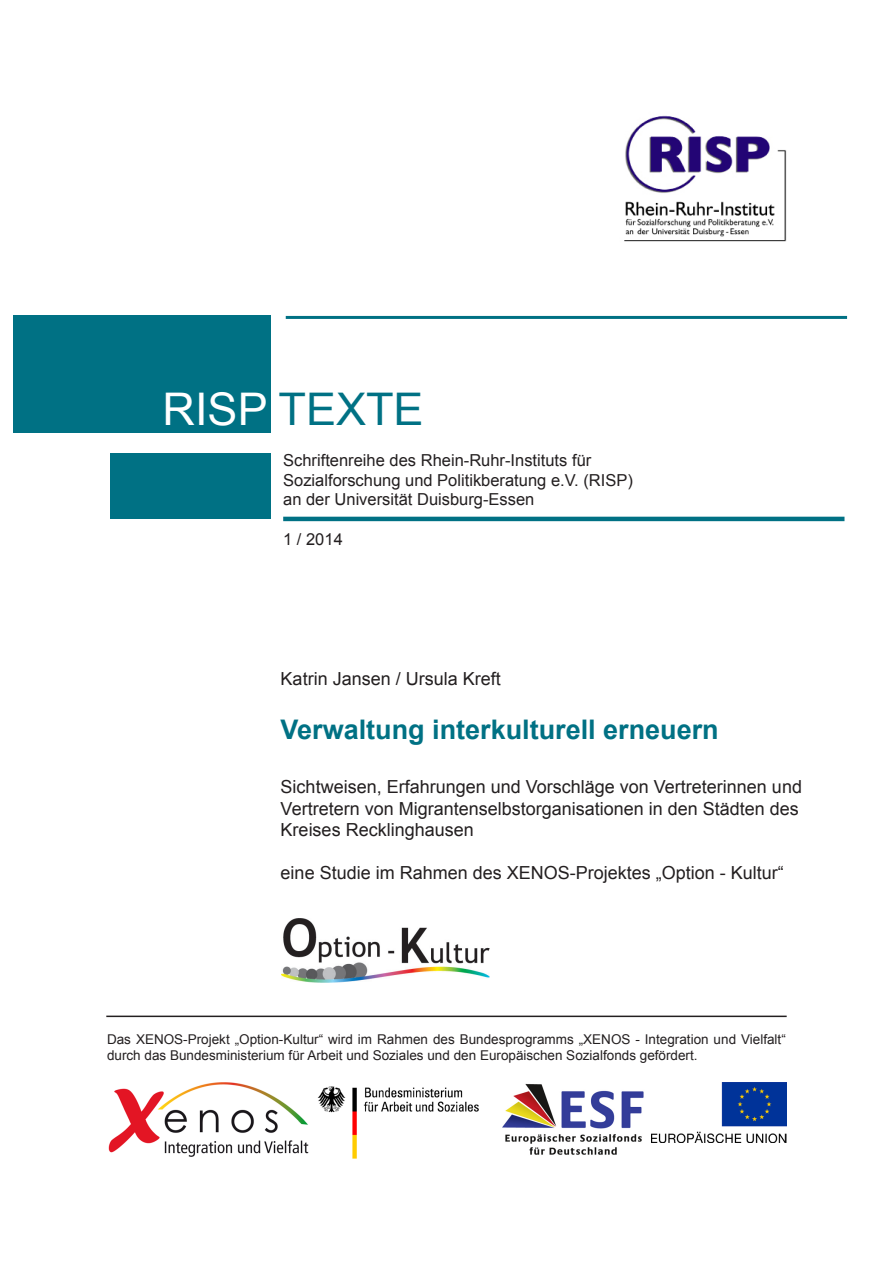
<style>
.page{position:relative;width:893px;height:1263px;background:#fff}
.page>*{position:absolute;margin:0;border:0;box-sizing:border-box;transform-origin:0 0}
.t1{font:45px "Arial";color:#007184}
.t2{font:700 27px "Arial";color:#007184}
.t3{font:18px/21.6px "Arial";color:#231f20}
.t4{font:16.5px "Arial";color:#231f20}
.Fußnotentext{font:13.5px/16.2px "Arial";color:#231f20}
.s1{color:#fff}
</style>
<div class="page">
<div style="left:14px;top:315px;width:257px;height:118px;background:#007184"></div>
<div style="left:111px;top:453px;width:160px;height:65px;background:#007184"></div>
<hr style="left:286px;top:316px;width:561px;height:3px;background:#007184">
<hr style="left:283px;top:517px;width:561px;height:4px;background:#007184">
<img style="left:651px;top:1082px;width:136px;height:60px">
<img style="left:317px;top:1086px;width:162px;height:73px">
<img style="left:282px;top:918px;width:207px;height:65px">
<img style="left:108px;top:1082px;width:201px;height:75px">
<img style="left:502px;top:1083px;width:142px;height:72px">
<hr style="left:106px;top:1015px;width:681px;height:2px;background:#231f20">
<img style="left:624px;top:115px;width:163px;height:127px">
<p class="t1" style="left:163px;top:380px;width:262px"><span class="s1">RISP</span> TEXTE</p>
<p class="t4" style="left:283px;top:449px;width:310px">Schriftenreihe des Rhein-Ruhr-Instituts für</p>
<p class="t4" style="left:283px;top:469px;width:351px">Sozialforschung und Politikberatung e.V. (RISP)</p>
<p class="t4" style="left:283px;top:489px;width:253px">an der Universität Duisburg-Essen</p>
<p class="t4" style="left:283px;top:528px;width:61px">1 / 2014</p>
<p class="t3" style="left:281px;top:668px;width:222px">Katrin Jansen / Ursula Kreft</p>
<p class="t2" style="left:281px;top:711px;width:440px">Verwaltung interkulturell erneuern</p>
<p class="t3" style="left:281px;top:776px;width:523px">Sichtweisen, Erfahrungen und Vorschläge von Vertreterinnen und<br>Vertretern von Migrantenselbstorganisationen in den Städten des<br>Kreises Recklinghausen</p>
<p class="t3" style="left:281px;top:862px;width:505px">eine Studie im Rahmen des XENOS-Projektes „Option - Kultur“</p>
<p class="Fußnotentext" style="left:107px;top:1031px;width:680px">Das XENOS-Projekt „Option-Kultur“ wird im Rahmen des Bundesprogramms „XENOS - Integration und Vielfalt“ durch das Bundesministerium für Arbeit und Soziales und den Europäischen Sozialfonds gefördert.</p>
</div>
